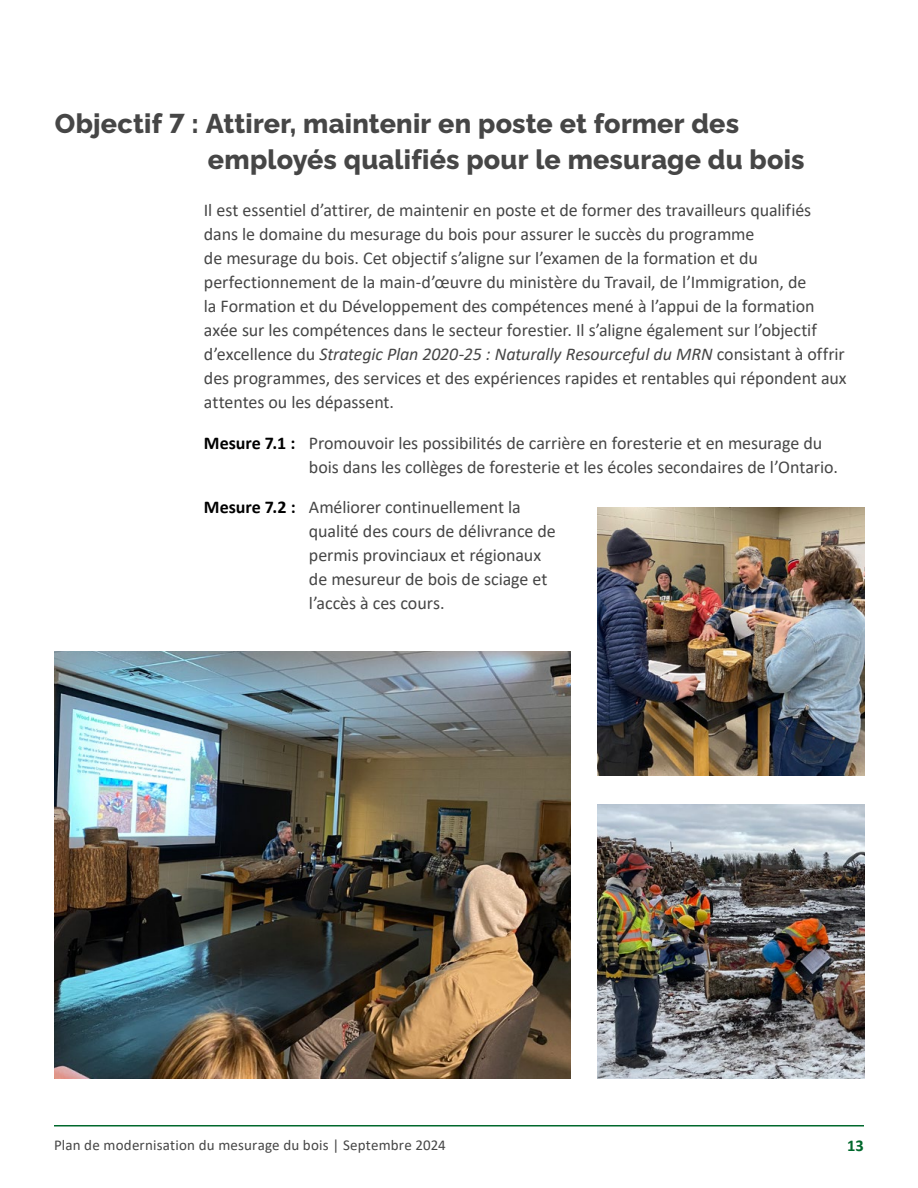
<style>
.page{position:relative;width:918px;height:1188px;background:#fff}
.page>*{position:absolute;margin:0;border:0;box-sizing:border-box;transform-origin:0 0}
.t1{font:800 27px/36px "Raleway";letter-spacing:.01em;color:#464646}
.Paragraph{font:18px/24px "Calibri";letter-spacing:-.005em;color:#464646}
.t2{font:700 16.5px "Calibri";color:#00682c}
.t3{font:15px "Calibri";letter-spacing:.01em;color:#464646}
.s1{font-style:italic}
.s2{font-weight:700;color:#000}
</style>
<div class="page">
<hr style="left:54px;top:1125px;width:810px;height:1px;background:#00682c">
<img style="left:54px;top:651px;width:517px;height:428px">
<img style="left:597px;top:508px;width:268px;height:268px">
<img style="left:597px;top:804px;width:268px;height:275px">
<h3 class="t1" style="left:208px;top:103px;width:598px;text-indent:-153px">Objectif 7 : Attirer, maintenir en poste et former des employés qualifiés pour le mesurage du bois</h3>
<p class="Paragraph" style="left:204px;top:198px;width:644px">Il est essentiel d’attirer, de maintenir en poste et de former des travailleurs qualifiés dans le domaine du mesurage du bois pour assurer le succès du programme<br>de mesurage du bois. Cet objectif s’aligne sur l’examen de la formation et du perfectionnement de la main-d’œuvre du ministère du Travail, de l’Immigration, de<br>la Formation et du Développement des compétences mené à l’appui de la formation axée sur les compétences dans le secteur forestier. Il s’aligne également sur l’objectif d’excellence du <span class="s1">Strategic Plan 2020-25 : Naturally Resourceful du MRN</span> consistant à offrir des programmes, des services et des expériences rapides et rentables qui répondent aux attentes ou les dépassent.</p>
<p class="Paragraph" style="left:309px;top:430px;width:531px;text-indent:-105px"><span class="s2">Mesure 7.1 :</span> Promouvoir les possibilités de carrière en foresterie et en mesurage du bois dans les collèges de foresterie et les écoles secondaires de l’Ontario.</p>
<p class="Paragraph" style="left:309px;top:495px;width:249px;text-indent:-105px"><span class="s2">Mesure 7.2 :</span> Améliorer continuellement la qualité des cours de délivrance de permis provinciaux et régionaux de mesureur de bois de sciage et l’accès à ces cours.</p>
<p class="t3" style="left:54px;top:1135px;width:393px">Plan de modernisation du mesurage du bois | Septembre 2024</p>
<p class="t2" style="left:847px;top:1134px;width:18px">13</p>
</div>
